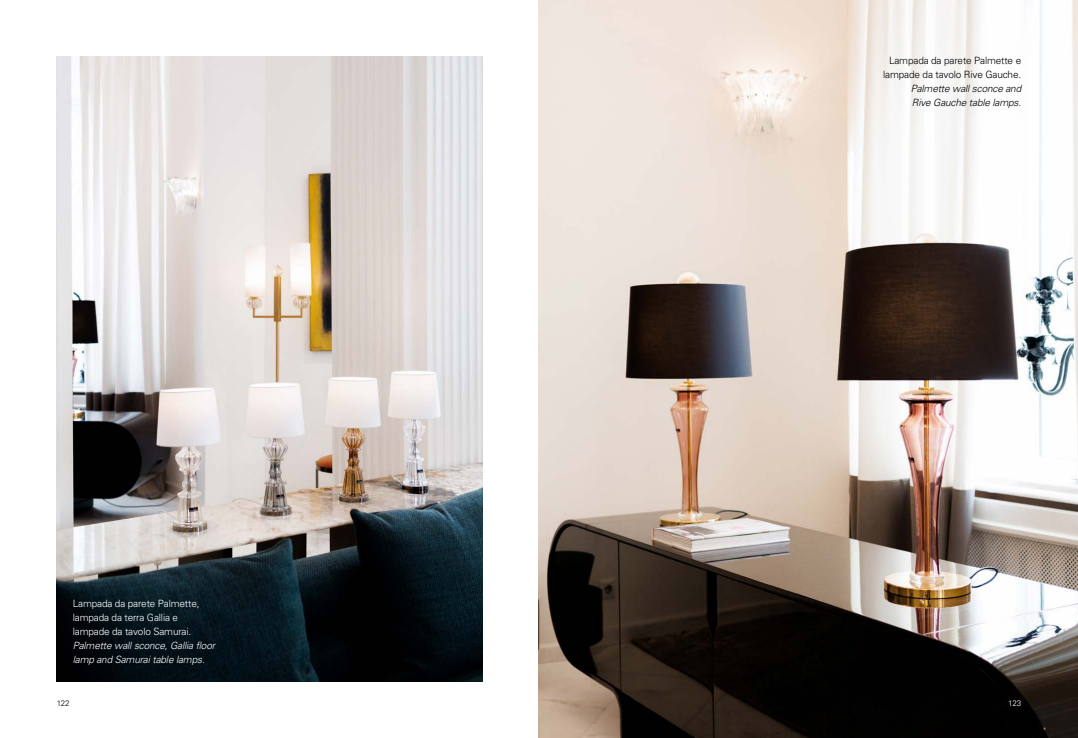
<style>
.page{position:relative;width:1078px;height:738px;background:#fff}
.page>*{position:absolute;margin:0;border:0;box-sizing:border-box;transform-origin:0 0}
.t1{font:300 10px/14px "Univers LT Std";letter-spacing:-.015em;color:#fff}
.t2{font:italic 300 10px/14px "Univers LT Std";letter-spacing:-.015em;color:#fff}
.t3{font:300 10px/14px "Univers LT Std";letter-spacing:-.015em;color:#000;text-align:center}
.t4{font:italic 300 10px/14px "Univers LT Std";letter-spacing:-.015em;color:#000}
.t5{font:300 8px "Univers LT Std";color:#000}
.t6{font:300 8px "Univers LT Std";color:#fff}
</style>
<div class="page">
<img style="left:57px;top:57px;width:425px;height:623px">
<img style="left:539px;top:0;width:538px;height:737px">
<p class="t1" style="left:73px;top:596px;width:128px">Lampada da parete Palmette, lampada da terra Gallia e lampade da tavolo Samurai.</p>
<p class="t2" style="left:73px;top:638px;width:144px">Palmette wall sconce, Gallia floor lamp and Samurai table lamps.</p>
<p class="t5" style="left:57px;top:698px;width:14px">122</p>
<p class="t3" style="left:883px;top:53px;width:139px">Lampada da parete Palmette e lampade da tavolo Rive Gauche.</p>
<p class="t4" style="left:910px;top:82px;width:112px">Palmette wall sconce and<br>Rive Gauche table lamps.</p>
<p class="t6" style="left:1008px;top:697px;width:14px">123</p>
</div>
